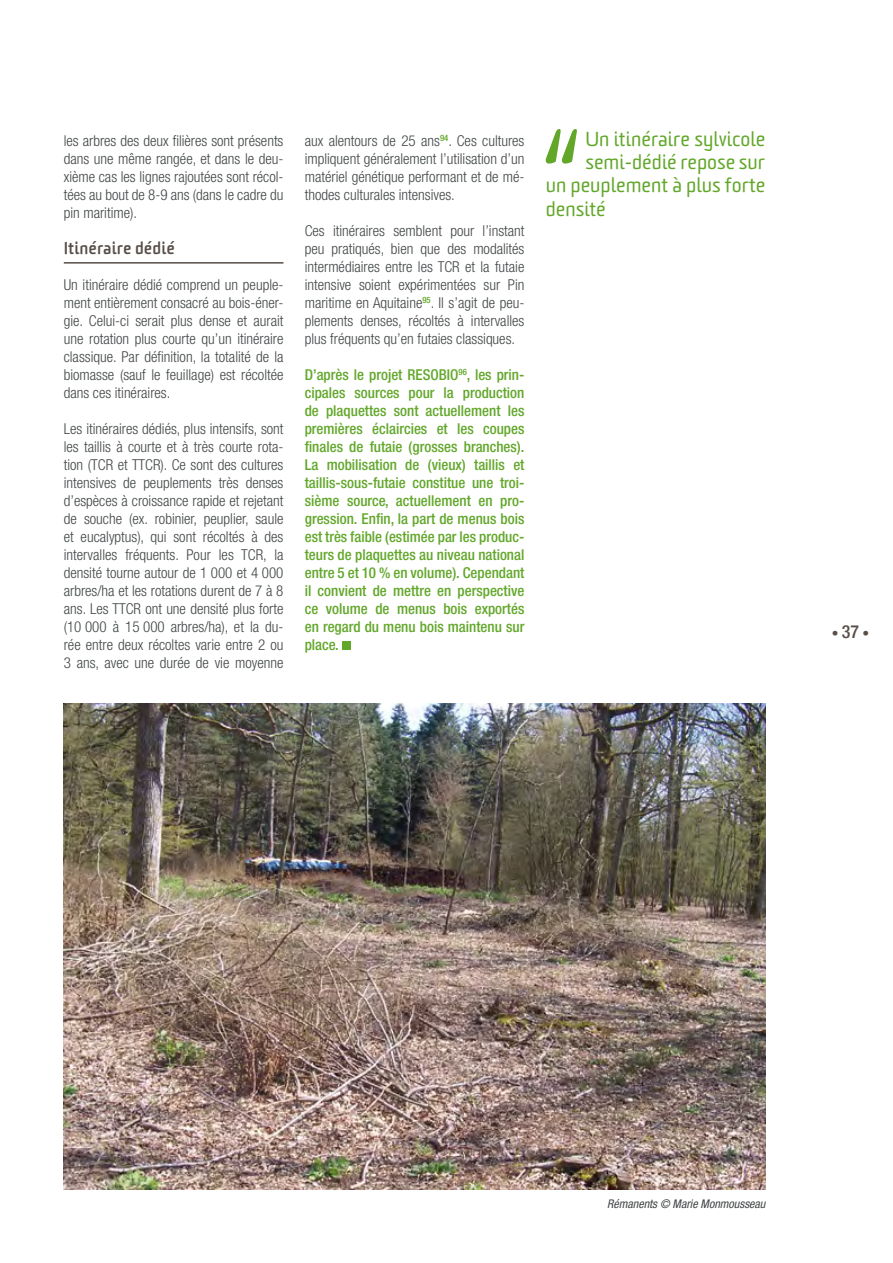
<style>
.page{position:relative;width:893px;height:1263px;background:#fff}
.page>*{position:absolute;margin:0;border:0;box-sizing:border-box;transform-origin:0 0}
.t1{font:19.5px "Sommet Rounded";color:#62a72a}
.t2{font:700 16.5px "Sommet Rounded";color:#584e47}
.t3{font:300 condensed 15px/18px "Helvetica Neue LT Com";color:#424647;text-align:justify}
.t4{font:500 condensed 15px/18px "Helvetica Neue LT Com";color:#62a72a;text-align:justify}
.t5{font:500 condensed 13.5px "Helvetica Neue LT Com";color:#584e47}
.t6{font:italic condensed 12px "Helvetica Neue LT Com";color:#424647}
.s1{font-size:18px}
</style>
<div class="page">
<img style="left:64px;top:704px;width:701px;height:486px">
<hr style="left:64px;top:262px;width:219px;height:2px;background:#584e47">
<div style="left:342px;top:641px;width:9px;height:9px;background:#62a72a"></div>
<svg style="left:546px;top:129px;width:31px;height:35px"></svg>
<p class="t3" style="left:64px;top:131px;width:221px">les arbres des deux filières sont présents dans une même rangée, et dans le deu&shy;xième cas les lignes rajoutées sont récol&shy;tées au bout de 8-9 ans (dans le cadre du pin maritime).</p>
<p class="t2" style="left:64px;top:237px;width:113px">Itinéraire dédié</p>
<p class="t3" style="left:64px;top:275px;width:221px">Un itinéraire dédié comprend un peuple&shy;ment entièrement consacré au bois-éner&shy;gie. Celui-ci serait plus dense et aurait une rotation plus courte qu’un itinéraire classique. Par définition, la totalité de la biomasse (sauf le feuillage) est récoltée dans ces itinéraires.</p>
<p class="t3" style="left:64px;top:419px;width:221px">Les itinéraires dédiés, plus intensifs, sont les taillis à courte et à très courte rota&shy;tion (TCR et TTCR). Ce sont des cultures intensives de peuplements très denses d’espèces à croissance rapide et rejetant de souche (ex. robinier, peuplier, saule et eucalyptus), qui sont récoltés à des intervalles fréquents. Pour les TCR, la densité tourne autour de 1 000 et 4 000 arbres/ha et les rotations durent de 7 à 8 ans. Les TTCR ont une densité plus forte (10 000 à 15 000 arbres/ha), et la du&shy;rée entre deux récoltes varie entre 2 ou 3 ans, avec une durée de vie moyenne</p>
<p class="t3" style="left:305px;top:131px;width:221px">aux alentours de 25 ans<sup>94</sup>. Ces cultures impliquent généralement l’utilisation d’un matériel génétique performant et de mé&shy;thodes culturales intensives.</p>
<p class="t3" style="left:305px;top:221px;width:221px">Ces itinéraires semblent pour l’instant peu pratiqués, bien que des modalités intermédiaires entre les TCR et la futaie intensive soient expérimentées sur Pin maritime en Aquitaine<sup>95</sup>. Il s’agit de peu&shy;plements denses, récoltés à intervalles plus fréquents qu’en futaies classiques.</p>
<p class="t4" style="left:305px;top:365px;width:221px">D’après le projet RESOBIO<sup>96</sup>, les prin&shy;cipales sources pour la production de plaquettes sont actuellement les premières éclaircies et les coupes finales de futaie (grosses branches).<br>La mobilisation de (vieux) taillis et taillis-sous-futaie constitue une troi&shy;sième source, actuellement en pro&shy;gression. Enfin, la part de menus bois est très faible (estimée par les produc&shy;teurs de plaquettes au niveau national entre 5 et 10 % en volume). Cependant il convient de mettre en perspective ce volume de menus bois exportés en regard du menu bois maintenu sur place.</p>
<h1 class="t1" style="left:585px;top:126px;width:182px">Un itinéraire sylvicole</h1>
<h1 class="t1" style="left:585px;top:149px;width:182px">semi-dédié repose sur</h1>
<h1 class="t1" style="left:546px;top:173px;width:221px">un peuplement à plus forte</h1>
<h1 class="t1" style="left:546px;top:196px;width:61px">densité</h1>
<p class="t5" style="left:832px;top:625px;width:39px">• <span class="s1">37</span> •</p>
<p class="t6" style="left:607px;top:1196px;width:160px">Rémanents © Marie Monmousseau</p>
</div>
